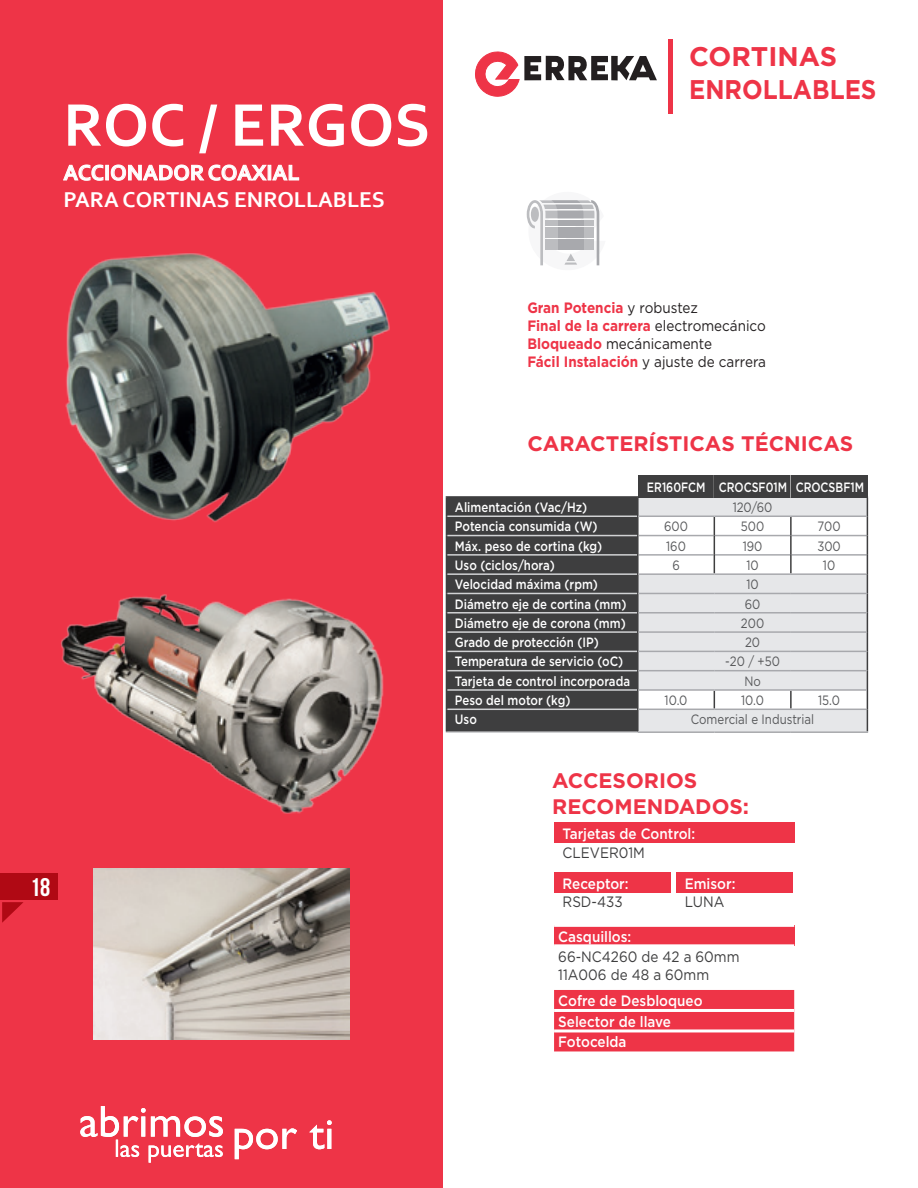
<style>
.page{position:relative;width:918px;height:1188px;background:#fff}
.page>*{position:absolute;margin:0;border:0;box-sizing:border-box;transform-origin:0 0}
.t1{font:700 63px "Corbel";color:#fff}
.t2{font:700 27px/32.4px "Gotham";color:#ee3447}
.t3{font:700 25.5px "Bebas Neue";color:#fff}
.t4{font:700 22.5px/27px "Corbel";color:#fff}
.t5{font:700 21px/25.2px "Gotham";color:#ee3447}
.t6{font:700 15px/18px "Gotham";color:#ee3447;scale:.9 1}
.t7{font:500 15px/20.5px "Gotham";color:#fff;scale:.9 1}
.t8{font:15px/18px "Gotham";color:#3e3e3f;scale:.9 1}
.t9{font:500 13.5px "Gotham";color:#fff;scale:.85 1}
.t10{font:13.5px "Gotham";color:#57585a;scale:.85 1}
.t11{font:500 13.5px "Gotham";color:#fff;scale:.8 1}
.s1{font-weight:400;color:#231f20}
</style>
<div class="page">
<div style="left:0;top:0;width:442px;height:1188px;background:#ee3447"></div>
<div style="left:554px;top:990px;width:240px;height:61px;background:#ee3447"></div>
<hr style="left:554px;top:1009px;width:240px;height:3px;background:#fff">
<hr style="left:554px;top:1029px;width:240px;height:3px;background:#fff">
<div style="left:447px;top:498px;width:190px;height:233px;background:#3e3e3f"></div>
<div style="left:639px;top:498px;width:228px;height:233px;background:#e6e7e9"></div>
<svg style="left:639px;top:517px;width:228px;height:192px;fill:#e6e7e9"></svg>
<hr style="left:447px;top:516px;width:190px;height:1px;background:#d1d2d4">
<hr style="left:447px;top:535px;width:190px;height:1px;background:#d1d2d4">
<hr style="left:447px;top:554px;width:190px;height:2px;background:#d1d2d4">
<hr style="left:447px;top:573px;width:190px;height:2px;background:#d1d2d4">
<hr style="left:447px;top:593px;width:190px;height:1px;background:#d1d2d4">
<hr style="left:447px;top:612px;width:190px;height:2px;background:#d1d2d4">
<hr style="left:447px;top:631px;width:190px;height:2px;background:#d1d2d4">
<hr style="left:447px;top:651px;width:190px;height:1px;background:#d1d2d4">
<hr style="left:447px;top:670px;width:190px;height:1px;background:#d1d2d4">
<hr style="left:447px;top:689px;width:190px;height:2px;background:#d1d2d4">
<hr style="left:447px;top:709px;width:190px;height:1px;background:#d1d2d4">
<hr style="left:446px;top:731px;width:192px;height:2px;background:#d1d2d4">
<hr style="left:446px;top:496px;width:193px;height:2px;background:#3e3e3f">
<svg style="left:446px;top:498px;width:1px;height:233px"></svg>
<hr style="left:639px;top:535px;width:75px;height:1px;background:#a8a9ad">
<hr style="left:715px;top:535px;width:75px;height:1px;background:#a8a9ad">
<hr style="left:792px;top:535px;width:75px;height:1px;background:#a8a9ad">
<hr style="left:639px;top:554px;width:75px;height:2px;background:#a8a9ad">
<hr style="left:715px;top:554px;width:75px;height:2px;background:#a8a9ad">
<hr style="left:792px;top:554px;width:75px;height:2px;background:#a8a9ad">
<hr style="left:637px;top:516px;width:2px;height:20px;background:#3e3e3f">
<svg style="left:714px;top:517px;width:1px;height:56px"></svg>
<svg style="left:790px;top:517px;width:2px;height:56px"></svg>
<svg style="left:714px;top:691px;width:1px;height:18px"></svg>
<svg style="left:790px;top:691px;width:2px;height:18px"></svg>
<svg style="left:637px;top:536px;width:2px;height:57px"></svg>
<hr style="left:637px;top:593px;width:2px;height:20px;background:#3e3e3f">
<svg style="left:637px;top:613px;width:2px;height:38px"></svg>
<hr style="left:637px;top:651px;width:2px;height:20px;background:#3e3e3f">
<svg style="left:637px;top:671px;width:2px;height:38px"></svg>
<hr style="left:639px;top:573px;width:75px;height:2px;background:#a8a9ad">
<hr style="left:714px;top:573px;width:77px;height:2px;background:#a8a9ad">
<hr style="left:791px;top:573px;width:76px;height:2px;background:#a8a9ad">
<hr style="left:639px;top:593px;width:75px;height:1px;background:#a8a9ad">
<hr style="left:714px;top:593px;width:77px;height:1px;background:#a8a9ad">
<hr style="left:791px;top:593px;width:76px;height:1px;background:#a8a9ad">
<hr style="left:639px;top:612px;width:75px;height:2px;background:#a8a9ad">
<hr style="left:714px;top:612px;width:77px;height:2px;background:#a8a9ad">
<hr style="left:791px;top:612px;width:76px;height:2px;background:#a8a9ad">
<hr style="left:639px;top:631px;width:75px;height:2px;background:#a8a9ad">
<hr style="left:714px;top:631px;width:77px;height:2px;background:#a8a9ad">
<hr style="left:791px;top:631px;width:76px;height:2px;background:#a8a9ad">
<hr style="left:639px;top:651px;width:75px;height:1px;background:#a8a9ad">
<hr style="left:714px;top:651px;width:77px;height:1px;background:#a8a9ad">
<hr style="left:791px;top:651px;width:76px;height:1px;background:#a8a9ad">
<hr style="left:639px;top:670px;width:75px;height:1px;background:#a8a9ad">
<hr style="left:714px;top:670px;width:77px;height:1px;background:#a8a9ad">
<hr style="left:791px;top:670px;width:76px;height:1px;background:#a8a9ad">
<hr style="left:639px;top:689px;width:75px;height:2px;background:#a8a9ad">
<hr style="left:714px;top:689px;width:77px;height:2px;background:#a8a9ad">
<hr style="left:791px;top:689px;width:76px;height:2px;background:#a8a9ad">
<svg style="left:637px;top:498px;width:2px;height:18px"></svg>
<hr style="left:639px;top:516px;width:75px;height:1px;background:#a8a9ad">
<hr style="left:714px;top:516px;width:77px;height:1px;background:#a8a9ad">
<hr style="left:791px;top:516px;width:76px;height:1px;background:#a8a9ad">
<hr style="left:637px;top:709px;width:2px;height:22px;background:#3e3e3f">
<hr style="left:639px;top:709px;width:75px;height:1px;background:#a8a9ad">
<hr style="left:714px;top:709px;width:77px;height:1px;background:#a8a9ad">
<hr style="left:791px;top:709px;width:76px;height:1px;background:#a8a9ad">
<svg style="left:867px;top:498px;width:1px;height:233px"></svg>
<hr style="left:638px;top:731px;width:76px;height:2px;background:#a8a9ad">
<hr style="left:714px;top:731px;width:77px;height:2px;background:#a8a9ad">
<hr style="left:791px;top:731px;width:77px;height:2px;background:#a8a9ad">
<div style="left:638px;top:475px;width:77px;height:23px;background:#3e3e3f"></div>
<div style="left:715px;top:475px;width:76px;height:23px;background:#3e3e3f"></div>
<hr style="left:790px;top:475px;width:2px;height:23px;background:#fff">
<div style="left:792px;top:475px;width:76px;height:23px;background:#3e3e3f"></div>
<svg style="left:63px;top:164px;width:41px;height:17px"></svg>
<div style="left:105px;top:165px;width:4px;height:15px;border:1px solid #fff"></div>
<svg style="left:111px;top:164px;width:188px;height:17px"></svg>
<div style="left:554px;top:823px;width:240px;height:20px;background:#ee3447"></div>
<div style="left:554px;top:925px;width:240px;height:21px;background:#ee3447"></div>
<hr style="left:554px;top:924px;width:240px;height:3px;background:#fff">
<hr style="left:554px;top:944px;width:240px;height:3px;background:#fff">
<div style="left:554px;top:872px;width:117px;height:21px;background:#ee3447"></div>
<div style="left:676px;top:872px;width:117px;height:21px;background:#ee3447"></div>
<img style="left:61px;top:594px;width:323px;height:220px">
<img style="left:93px;top:868px;width:257px;height:171px">
<svg style="left:527px;top:200px;width:73px;height:66px"></svg>
<img style="left:65px;top:253px;width:325px;height:269px">
<svg style="left:235px;top:1120px;width:97px;height:39px"></svg>
<svg style="left:80px;top:1106px;width:143px;height:57px"></svg>
<div style="left:0;top:873px;width:58px;height:27px;background:#b00914"></div>
<svg style="left:2px;top:902px;width:21px;height:21px"></svg>
<svg style="left:475px;top:51px;width:182px;height:46px"></svg>
<hr style="left:669px;top:40px;width:4px;height:74px;background:#ee3447">
<h1 class="t1" style="left:63px;top:86px;width:369px">ROC / ERGOS</h1>
<h3 class="t4" style="left:63px;top:159px;width:323px">ACCIONADOR COAXIAL<br>PARA CORTINAS ENROLLABLES</h3>
<h2 class="t2" style="left:689px;top:41px;width:189px">CORTINAS<br>ENROLLABLES</h2>
<h3 class="t3" style="left:30px;top:873px;width:22px">18</h3>
<p class="t6" style="left:527px;top:299px;width:267px">Gran Potencia <span class="s1">y robustez<br></span>Final de la carrera <span class="s1">electromecánico<br></span>Bloqueado <span class="s1">mecánicamente<br></span>Fácil Instalación <span class="s1">y ajuste de carrera</span></p>
<h3 class="t5" style="left:527px;top:431px;width:327px">CARACTERÍSTICAS TÉCNICAS</h3>
<p class="t11" style="left:647px;top:478px;width:273px">ER160FCM CROCSF01M CROCSBF1M</p>
<p class="t9" style="left:455px;top:498px;width:157px">Alimentación (Vac/Hz)</p>
<p class="t10" style="left:733px;top:499px;width:48px">120/60</p>
<p class="t9" style="left:455px;top:518px;width:169px">Potencia consumida (W)</p>
<p class="t10" style="left:664px;top:518px;width:30px">600</p>
<p class="t10" style="left:741px;top:518px;width:29px">500</p>
<p class="t10" style="left:818px;top:518px;width:29px">700</p>
<p class="t9" style="left:455px;top:537px;width:175px">Máx. peso de cortina (kg)</p>
<p class="t10" style="left:666px;top:537px;width:25px">160</p>
<p class="t10" style="left:743px;top:537px;width:25px">190</p>
<p class="t10" style="left:817px;top:537px;width:29px">300</p>
<p class="t9" style="left:455px;top:556px;width:119px">Uso (ciclos/hora)</p>
<p class="t10" style="left:672px;top:556px;width:10px">6</p>
<p class="t10" style="left:746px;top:556px;width:16px">10</p>
<p class="t10" style="left:823px;top:556px;width:16px">10</p>
<p class="t9" style="left:455px;top:576px;width:170px">Velocidad máxima (rpm)</p>
<p class="t10" style="left:746px;top:576px;width:16px">10</p>
<p class="t9" style="left:455px;top:595px;width:203px">Diámetro eje de cortina (mm)</p>
<p class="t10" style="left:745px;top:595px;width:20px">60</p>
<p class="t9" style="left:455px;top:614px;width:203px">Diámetro eje de corona (mm)</p>
<p class="t10" style="left:741px;top:614px;width:29px">200</p>
<p class="t9" style="left:455px;top:634px;width:171px">Grado de protección (IP)</p>
<p class="t10" style="left:745px;top:634px;width:19px">20</p>
<p class="t9" style="left:455px;top:653px;width:200px">Temperatura de servicio (oC)</p>
<p class="t10" style="left:725px;top:653px;width:66px">-20 / +50</p>
<p class="t9" style="left:455px;top:672px;width:208px">Tarjeta de control incorporada</p>
<p class="t10" style="left:744px;top:672px;width:21px">No</p>
<p class="t9" style="left:455px;top:691px;width:137px">Peso del motor (kg)</p>
<p class="t10" style="left:665px;top:692px;width:28px">10.0</p>
<p class="t10" style="left:741px;top:692px;width:28px">10.0</p>
<p class="t10" style="left:818px;top:692px;width:27px">15.0</p>
<p class="t9" style="left:455px;top:711px;width:27px">Uso</p>
<p class="t10" style="left:691px;top:711px;width:147px">Comercial e Industrial</p>
<h3 class="t5" style="left:552px;top:768px;width:198px">ACCESORIOS<br>RECOMENDADOS:</h3>
<p class="t7" style="left:563px;top:823px;width:149px">Tarjetas de Control:</p>
<p class="t8" style="left:563px;top:843px;width:93px">CLEVER01M</p>
<p class="t7" style="left:563px;top:873px;width:75px">Receptor:</p>
<p class="t8" style="left:563px;top:893px;width:68px">RSD-433</p>
<p class="t7" style="left:685px;top:873px;width:58px">Emisor:</p>
<p class="t8" style="left:685px;top:893px;width:46px">LUNA</p>
<p class="t7" style="left:558px;top:926px;width:83px">Casquillos:</p>
<p class="t8" style="left:558px;top:947px;width:203px">66-NC4260 de 42 a 60mm<br>11A006 de 48 a 60mm</p>
<p class="t7" style="left:558px;top:990px;width:162px">Cofre de Desbloqueo<br>Selector de llave<br>Fotocelda</p>
</div>
